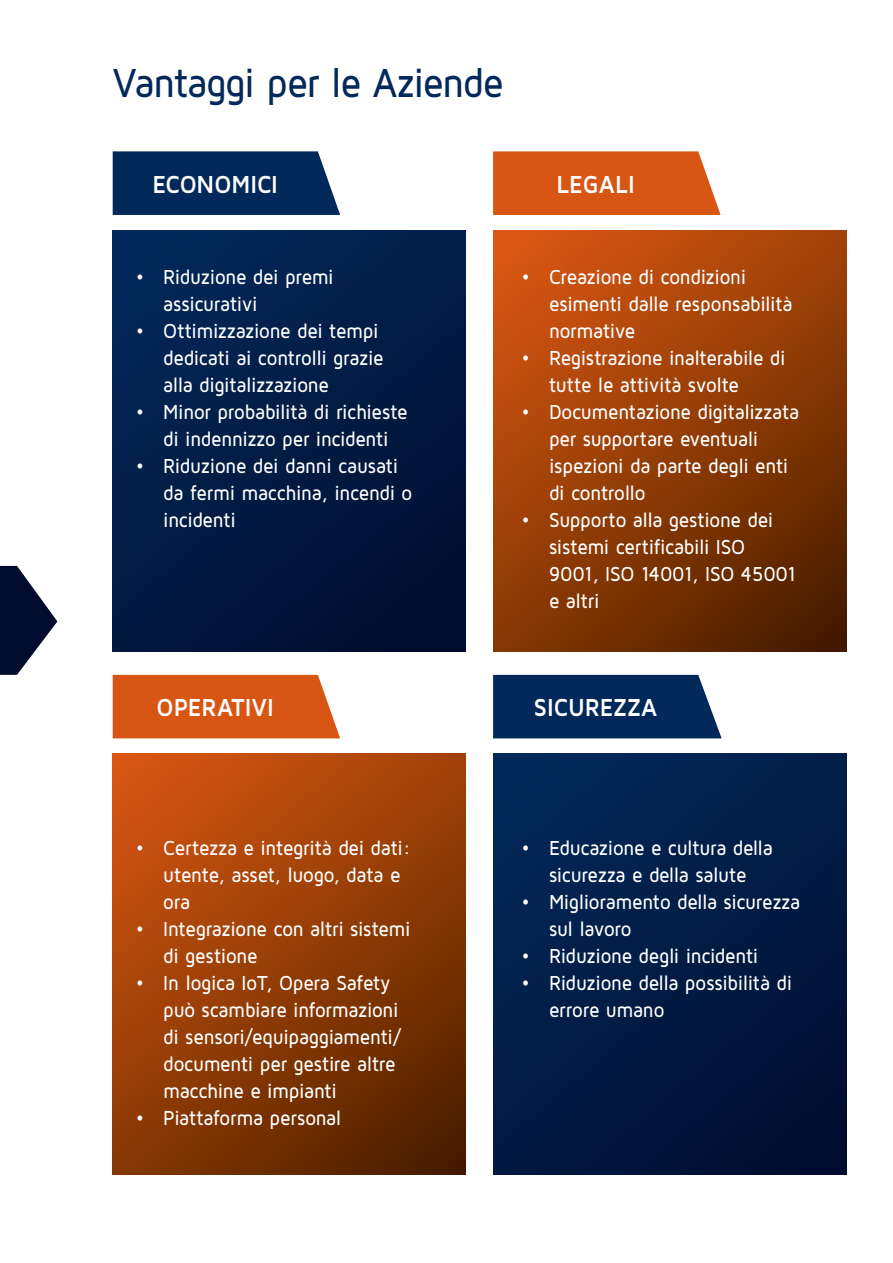
<style>
.page{position:relative;width:893px;height:1263px;background:#fff}
.page>*{position:absolute;margin:0;border:0;box-sizing:border-box;transform-origin:0 0}
.t1{font:500 42px "Maven Pro";letter-spacing:-.035em;color:#02295a;scale:.9 1}
.t2{font:700 25.5px "Maven Pro";letter-spacing:-.005em;color:#fff;scale:.9 1}
.t3{font:500 21px/27px "Maven Pro";letter-spacing:-.015em;color:#fff;scale:.9 1}
</style>
<div class="page">
<svg style="left:0;top:566px;width:57px;height:109px"></svg>
<svg style="left:113px;top:151px;width:227px;height:64px;background:#0f3462"></svg>
<div style="left:113px;top:675px;width:227px;height:63px;background:#d85613"></div>
<svg style="left:493px;top:151px;width:228px;height:64px;background:#da5f1f"></svg>
<div style="left:493px;top:675px;width:229px;height:63px;background:#02295a"></div>
<div style="left:113px;top:230px;width:353px;height:421px;background:linear-gradient(to bottom,#032553,#011135)"></div>
<svg style="left:113px;top:754px;width:353px;height:420px;background:#923c06"></svg>
<svg style="left:493px;top:230px;width:353px;height:421px;background:#933c06"></svg>
<div style="left:493px;top:754px;width:353px;height:420px;background:linear-gradient(to right,#03224f,#01153a)"></div>
<h1 class="t1" style="left:113px;top:57px;width:436px">Vantaggi per le Aziende</h1>
<p class="t2" style="left:153px;top:168px;width:141px">ECONOMICI</p>
<p class="t2" style="left:556px;top:168px;width:89px">LEGALI</p>
<p class="t3" style="left:163px;top:262px;width:191px;text-indent:-27px">• Riduzione dei premi assicurativi</p>
<p class="t3" style="left:163px;top:316px;width:246px;text-indent:-27px">• Ottimizzazione dei tempi dedicati ai controlli grazie alla digitalizzazione</p>
<p class="t3" style="left:136px;top:397px;width:303px;text-align:center">• Minor probabilità di richieste di indennizzo per incidenti</p>
<p class="t3" style="left:163px;top:451px;width:278px;text-indent:-27px">• Riduzione dei danni causati da fermi macchina, incendi o incidenti</p>
<p class="t3" style="left:549px;top:262px;width:272px;text-indent:-27px">• Creazione di condizioni esimenti dalle responsabilità normative</p>
<p class="t3" style="left:549px;top:343px;width:264px;text-indent:-27px">• Registrazione inalterabile di tutte le attività svolte</p>
<p class="t3" style="left:549px;top:398px;width:279px;text-indent:-27px">• Documentazione digitalizzata per supportare eventuali ispezioni da parte degli enti di controllo</p>
<p class="t3" style="left:549px;top:506px;width:276px;text-indent:-27px">• Supporto alla gestione dei sistemi certificabili ISO<br>9001, ISO 14001, ISO 45001 e altri</p>
<p class="t2" style="left:157px;top:691px;width:132px">OPERATIVI</p>
<p class="t2" style="left:534px;top:691px;width:139px">SICUREZZA</p>
<p class="t3" style="left:163px;top:834px;width:276px;text-indent:-27px">• Certezza e integrità dei dati: utente, asset, luogo, data e ora</p>
<p class="t3" style="left:163px;top:915px;width:276px;text-indent:-27px">• Integrazione con altri sistemi di gestione</p>
<p class="t3" style="left:163px;top:969px;width:266px;text-indent:-27px">• In logica IoT, Opera Safety può scambiare informazioni di sensori/equipaggiamenti/ documenti per gestire altre macchine e impianti</p>
<p class="t3" style="left:136px;top:1104px;width:230px">• Piattaforma personal</p>
<p class="t3" style="left:522px;top:834px;width:280px;text-align:center">• Educazione e cultura della sicurezza e della salute</p>
<p class="t3" style="left:549px;top:888px;width:281px;text-indent:-27px">• Miglioramento della sicurezza sul lavoro</p>
<p class="t3" style="left:522px;top:942px;width:264px">• Riduzione degli incidenti</p>
<p class="t3" style="left:549px;top:969px;width:272px;text-indent:-27px">• Riduzione della possibilità di errore umano</p>
</div>
